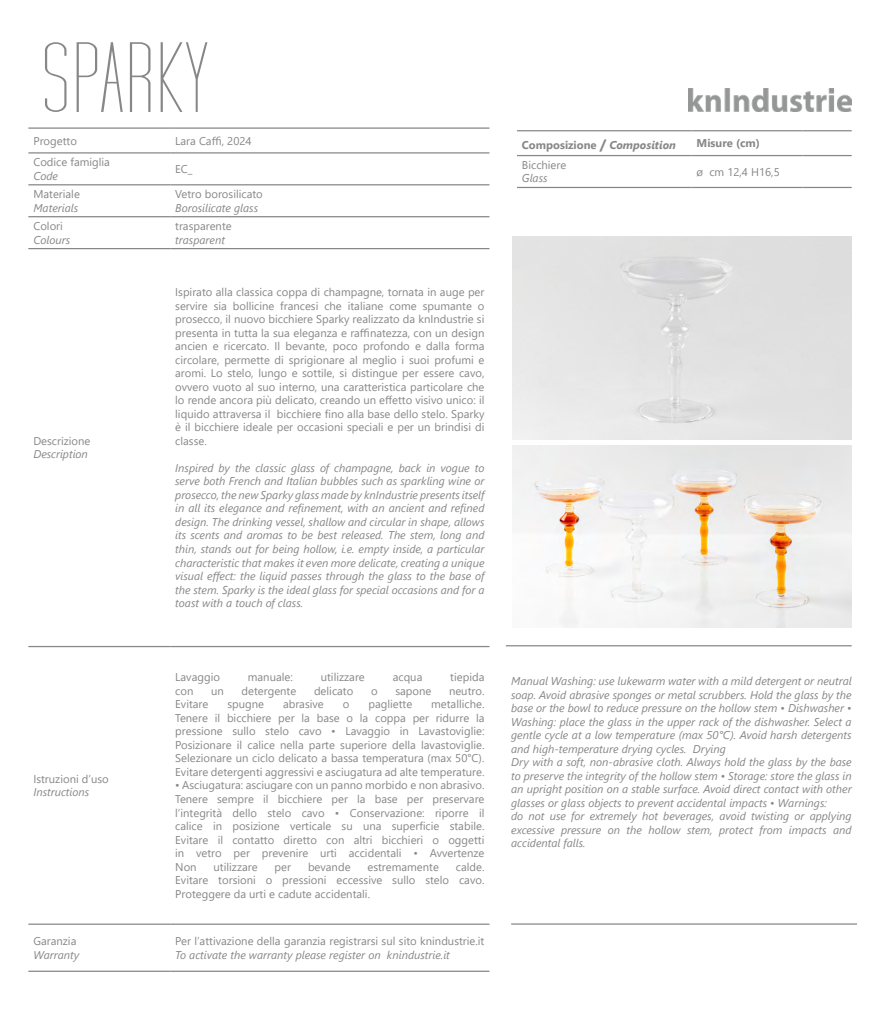
<style>
.page{position:relative;width:869px;height:1028px;background:#fff}
.page>*{position:absolute;margin:0;border:0;box-sizing:border-box;transform-origin:0 0}
.t1{font:101px "Tall Films Expanded";color:#878787}
.t2{font:11.25px/13.5px "Segoe UI";color:#878787;text-align:justify}
.t3{font:italic 11.25px/13.5px "Segoe UI";color:#878787;text-align:justify}
.t4{font:700 11.25px "Segoe UI";color:#878787}
.s1{font-size:15px}
.s2{font-style:italic}
.s3{font-style:normal}
</style>
<div class="page">
<hr style="left:28px;top:127px;width:142px;height:2px;background:#878787">
<hr style="left:170px;top:127px;width:319px;height:2px;background:#878787">
<hr style="left:28px;top:152px;width:142px;height:1px;background:#878787">
<hr style="left:170px;top:152px;width:319px;height:1px;background:#878787">
<hr style="left:28px;top:184px;width:142px;height:1px;background:#878787">
<hr style="left:170px;top:184px;width:319px;height:1px;background:#878787">
<hr style="left:28px;top:216px;width:142px;height:1px;background:#878787">
<hr style="left:170px;top:216px;width:319px;height:1px;background:#878787">
<hr style="left:28px;top:248px;width:142px;height:1px;background:#878787">
<hr style="left:170px;top:248px;width:319px;height:1px;background:#878787">
<hr style="left:28px;top:646px;width:142px;height:1px;background:#878787">
<hr style="left:170px;top:646px;width:319px;height:1px;background:#878787">
<hr style="left:28px;top:923px;width:142px;height:1px;background:#878787">
<hr style="left:170px;top:923px;width:319px;height:1px;background:#878787">
<hr style="left:28px;top:970px;width:142px;height:1px;background:#878787">
<hr style="left:170px;top:970px;width:319px;height:1px;background:#878787">
<hr style="left:516px;top:130px;width:175px;height:1px;background:#878787">
<hr style="left:691px;top:130px;width:111px;height:1px;background:#878787">
<hr style="left:802px;top:130px;width:49px;height:1px;background:#878787">
<hr style="left:516px;top:155px;width:175px;height:1px;background:#878787">
<hr style="left:691px;top:155px;width:111px;height:1px;background:#878787">
<hr style="left:802px;top:155px;width:49px;height:1px;background:#878787">
<hr style="left:516px;top:187px;width:175px;height:1px;background:#878787">
<hr style="left:691px;top:187px;width:111px;height:1px;background:#878787">
<hr style="left:802px;top:187px;width:49px;height:1px;background:#878787">
<img style="left:688px;top:88px;width:163px;height:24px">
<hr style="left:505px;top:645px;width:346px;height:1px;background:#878787">
<hr style="left:511px;top:923px;width:345px;height:1px;background:#878787">
<img style="left:512px;top:236px;width:339px;height:203px">
<img style="left:512px;top:445px;width:339px;height:182px">
<h1 class="t1" style="left:40px;top:31px;width:171px">SPARKY</h1>
<p class="t2" style="left:33px;top:133px;width:45px">Progetto</p>
<p class="t2" style="left:175px;top:133px;width:78px">Lara Caffi, 2024</p>
<p class="t2" style="left:33px;top:154px;width:78px">Codice famiglia</p>
<p class="t3" style="left:33px;top:167px;width:26px">Code</p>
<p class="t2" style="left:175px;top:161px;width:19px">EC_</p>
<p class="t2" style="left:33px;top:186px;width:48px">Materiale</p>
<p class="t3" style="left:33px;top:199px;width:46px">Materials</p>
<p class="t2" style="left:33px;top:218px;width:31px">Colori</p>
<p class="t3" style="left:33px;top:231px;width:38px">Colours</p>
<p class="t2" style="left:33px;top:433px;width:59px">Descrizione</p>
<p class="t3" style="left:33px;top:446px;width:56px">Description</p>
<p class="t2" style="left:175px;top:186px;width:89px">Vetro borosilicato</p>
<p class="t3" style="left:175px;top:199px;width:84px">Borosilicate glass</p>
<p class="t2" style="left:175px;top:218px;width:58px">trasparente</p>
<p class="t3" style="left:175px;top:231px;width:51px">trasparent</p>
<p class="t2" style="left:175px;top:285px;width:310px">Ispirato alla classica coppa di champagne, tornata in auge per servire sia bollicine francesi che italiane come spumante o prosecco, il nuovo bicchiere Sparky realizzato da knIndustrie si presenta in tutta la sua eleganza e raffinatezza, con un design ancien e ricercato. Il bevante, poco profondo e dalla forma circolare, permette di sprigionare al meglio i suoi profumi e aromi. Lo stelo, lungo e sottile, si distingue per essere cavo, ovvero vuoto al suo interno, una caratteristica particolare che lo rende ancora più delicato, creando un effetto visivo unico: il liquido attraversa il bicchiere fino alla base dello stelo. Sparky è il bicchiere ideale per occasioni speciali e per un brindisi di classe.</p>
<p class="t3" style="left:175px;top:459px;width:310px">Inspired by the classic glass of champagne, back in vogue to serve both French and Italian bubbles such as sparkling wine or prosecco, the new Sparky glass made by knIndustrie presents itself in all its elegance and refinement, with an ancient and refined design. The drinking vessel, shallow and circular in shape, allows its scents and aromas to be best released. The stem, long and thin, stands out for being hollow, i.e. empty inside, a particular characteristic that makes it even more delicate, creating a unique visual effect: the liquid passes through the glass to the base of the stem. Sparky is the ideal glass for special occasions and for a toast with a touch of class.</p>
<p class="t4" style="left:521px;top:134px;width:155px">Composizione <span class="s1">/</span> <span class="s2">Composition</span></p>
<p class="t4" style="left:696px;top:133px;width:65px">Misure (cm)</p>
<p class="t2" style="left:521px;top:157px;width:46px">Bicchiere</p>
<p class="t3" style="left:521px;top:170px;width:27px">Glass</p>
<p class="t2" style="left:696px;top:164px;width:85px">ø cm 12,4 H16,5</p>
<p class="t2" style="left:33px;top:771px;width:77px">Istruzioni d’uso</p>
<p class="t3" style="left:33px;top:783px;width:57px">Instructions</p>
<p class="t2" style="left:33px;top:933px;width:44px">Garanzia</p>
<p class="t3" style="left:33px;top:946px;width:47px">Warranty</p>
<p class="t2" style="left:175px;top:669px;width:46px">Lavaggio</p>
<p class="t2" style="left:248px;top:669px;width:46px">manuale:</p>
<p class="t2" style="left:320px;top:669px;width:46px">utilizzare</p>
<p class="t2" style="left:392px;top:669px;width:31px">acqua</p>
<p class="t2" style="left:450px;top:669px;width:36px">tiepida</p>
<p class="t2" style="left:175px;top:683px;width:20px">con</p>
<p class="t2" style="left:211px;top:683px;width:14px">un</p>
<p class="t2" style="left:241px;top:683px;width:56px">detergente</p>
<p class="t2" style="left:314px;top:683px;width:41px">delicato</p>
<p class="t2" style="left:371px;top:683px;width:8px">o</p>
<p class="t2" style="left:395px;top:683px;width:37px">sapone</p>
<p class="t2" style="left:449px;top:683px;width:37px">neutro.</p>
<p class="t2" style="left:175px;top:696px;width:35px">Evitare</p>
<p class="t2" style="left:227px;top:696px;width:38px">spugne</p>
<p class="t2" style="left:283px;top:696px;width:42px">abrasive</p>
<p class="t2" style="left:342px;top:696px;width:8px">o</p>
<p class="t2" style="left:368px;top:696px;width:45px">pagliette</p>
<p class="t2" style="left:175px;top:696px;width:310px;text-indent:256px">metalliche.<br>Tenere il bicchiere per la base o la coppa per ridurre la pressione sullo stelo cavo • Lavaggio in Lavastoviglie:<br>Posizionare il calice nella parte superiore della lavastoviglie.<br>Selezionare un ciclo delicato a bassa temperatura (max 50°C).<br>Evitare detergenti aggressivi e asciugatura ad alte temperature.</p>
<p class="t2" style="left:175px;top:777px;width:310px">• Asciugatura: asciugare con un panno morbido e non abrasivo.<br>Tenere sempre il bicchiere per la base per preservare l’integrità dello stelo cavo • Conservazione: riporre il calice in posizione verticale su una superficie stabile.<br>Evitare il contatto diretto con altri bicchieri o oggetti in vetro per prevenire urti accidentali • Avvertenze Non</p>
<p class="t2" style="left:175px;top:858px;width:310px;text-indent:280px">calde.<br>Evitare torsioni o pressioni eccessive sullo stelo cavo.<br>Proteggere da urti e cadute accidentali.</p>
<p class="t2" style="left:213px;top:858px;width:46px">utilizzare</p>
<p class="t2" style="left:274px;top:858px;width:18px">per</p>
<p class="t2" style="left:308px;top:858px;width:44px">bevande</p>
<p class="t2" style="left:367px;top:858px;width:73px">estremamente</p>
<p class="t2" style="left:175px;top:933px;width:310px">Per l’attivazione della garanzia registrarsi sul sito knindustrie.it</p>
<p class="t3" style="left:175px;top:946px;width:276px">To activate the warranty please register on knindustrie.it</p>
<p class="t3" style="left:511px;top:672px;width:342px;text-align:left">Manual Washing: use lukewarm water with a mild detergent or neutral soap. Avoid abrasive sponges or metal scrubbers. Hold the glass by the base or the bowl to reduce pressure on the hollow stem <span class="s3">•</span> Dishwasher <span class="s3">• </span>Washing: place the glass in the upper rack of the dishwasher. Select a gentle cycle at a low temperature (max 50°C). Avoid harsh detergents and high-temperature drying cycles. Drying<br>Dry with a soft, non-abrasive cloth. Always hold the glass by the base to preserve the integrity of the hollow stem <span class="s3">•</span> Storage: store the glass in an upright position on a stable surface. Avoid direct contact with other glasses or glass objects to prevent accidental impacts <span class="s3">•</span> Warnings:<br>do not use for extremely hot beverages, avoid twisting or applying excessive pressure on the hollow stem, protect from impacts and accidental falls.</p>
</div>
